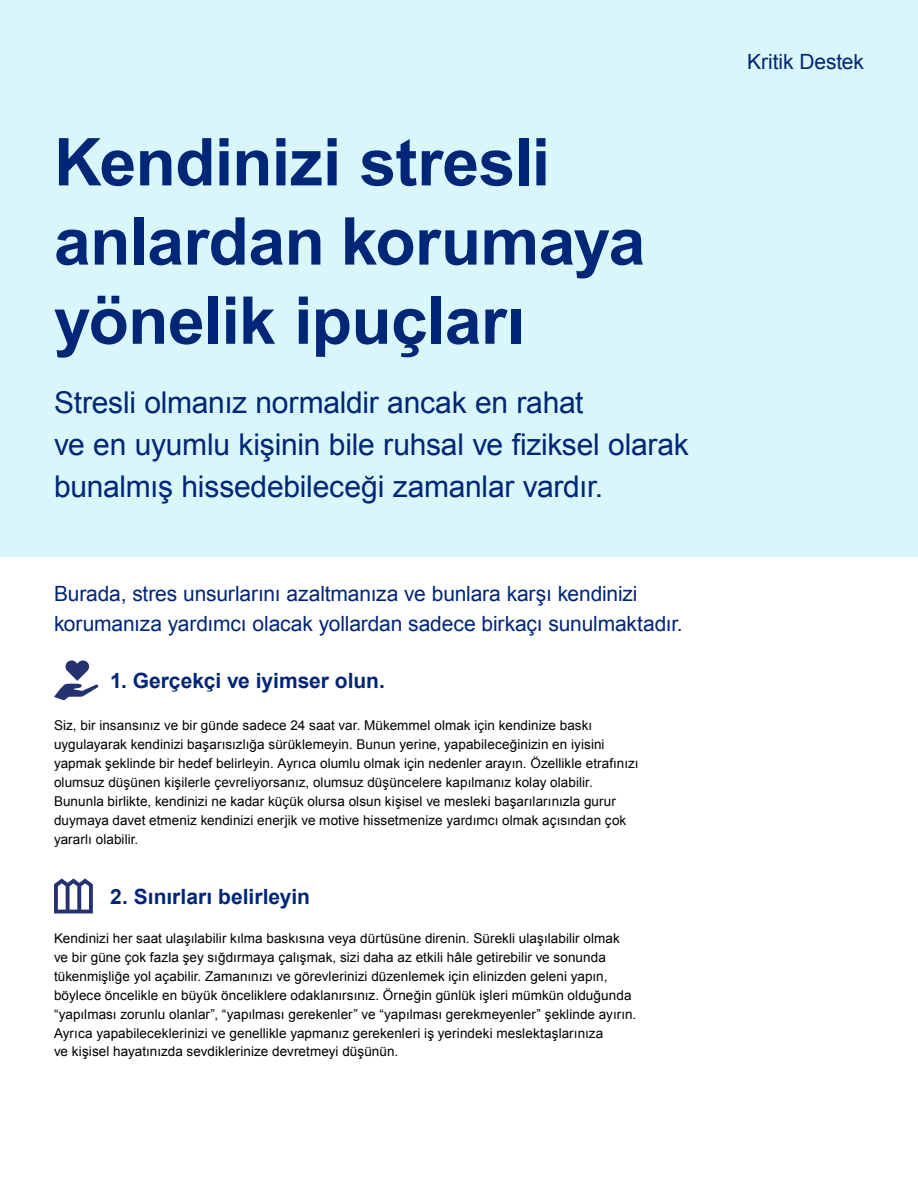
<style>
.page{position:relative;width:918px;height:1188px;background:#fff}
.page>*{position:absolute;margin:0;border:0;box-sizing:border-box;transform-origin:0 0}
.Headline{font:700 66px/79.2px "Arial";letter-spacing:-.01em;color:#002677}
.Intro{font:30px/42px "Arial";letter-spacing:-.01em;color:#002677}
.Intro-2{font:21px/29.4px "Arial";letter-spacing:-.01em;color:#002677}
.Subhead{font:700 21px "Arial";color:#002677}
.Product_label_-_Right_aligned{font:21px "Arial";letter-spacing:-.005em;color:#002677}
.Body{font:13.5px/18.9px "Arial";letter-spacing:.005em;color:#000}
</style>
<div class="page">
<div style="left:0;top:0;width:918px;height:556px;background:#d9f6fa"></div>
<svg style="left:54px;top:660px;width:44px;height:40px"></svg>
<svg style="left:54px;top:878px;width:39px;height:35px"></svg>
<p class="Headline" style="left:54px;top:125px;width:593px">Kendinizi stresli anlardan korumaya yönelik ipuçları</p>
<p class="Intro" style="left:54px;top:382px;width:636px">Stresli olmanız normaldir ancak en rahat<br>ve en uyumlu kişinin bile ruhsal ve fiziksel olarak bunalmış hissedebileceği zamanlar vardır.</p>
<p class="Intro-2" style="left:54px;top:579px;width:630px">Burada, stres unsurlarını azaltmanıza ve bunlara karşı kendinizi korumanıza yardımcı olacak yollardan sadece birkaçı sunulmaktadır.</p>
<p class="Subhead" style="left:110px;top:667px;width:276px">1. Gerçekçi ve iyimser olun.</p>
<p class="Body" style="left:54px;top:716px;width:586px">Siz, bir insansınız ve bir günde sadece 24 saat var. Mükemmel olmak için kendinize baskı uygulayarak kendinizi başarısızlığa sürüklemeyin. Bunun yerine, yapabileceğinizin en iyisini yapmak şeklinde bir hedef belirleyin. Ayrıca olumlu olmak için nedenler arayın. Özellikle etrafınızı olumsuz düşünen kişilerle çevreliyorsanız, olumsuz düşüncelere kapılmanız kolay olabilir.<br>Bununla birlikte, kendinizi ne kadar küçük olursa olsun kişisel ve mesleki başarılarınızla gurur duymaya davet etmeniz kendinizi enerjik ve motive hissetmenize yardımcı olmak açısından çok yararlı olabilir.</p>
<p class="Subhead" style="left:110px;top:882px;width:201px">2. Sınırları belirleyin</p>
<p class="Body" style="left:54px;top:929px;width:584px">Kendinizi her saat ulaşılabilir kılma baskısına veya dürtüsüne direnin. Sürekli ulaşılabilir olmak ve bir güne çok fazla şey sığdırmaya çalışmak, sizi daha az etkili hâle getirebilir ve sonunda tükenmişliğe yol açabilir. Zamanınızı ve görevlerinizi düzenlemek için elinizden geleni yapın, böylece öncelikle en büyük önceliklere odaklanırsınız. Örneğin günlük işleri mümkün olduğunda “yapılması zorunlu olanlar”, “yapılması gerekenler” ve “yapılması gerekmeyenler” şeklinde ayırın.<br>Ayrıca yapabileceklerinizi ve genellikle yapmanız gerekenleri iş yerindeki meslektaşlarınıza<br>ve kişisel hayatınızda sevdiklerinize devretmeyi düşünün.</p>
<p class="Product_label_-_Right_aligned" style="left:747px;top:48px;width:118px">Kritik Destek</p>
</div>
